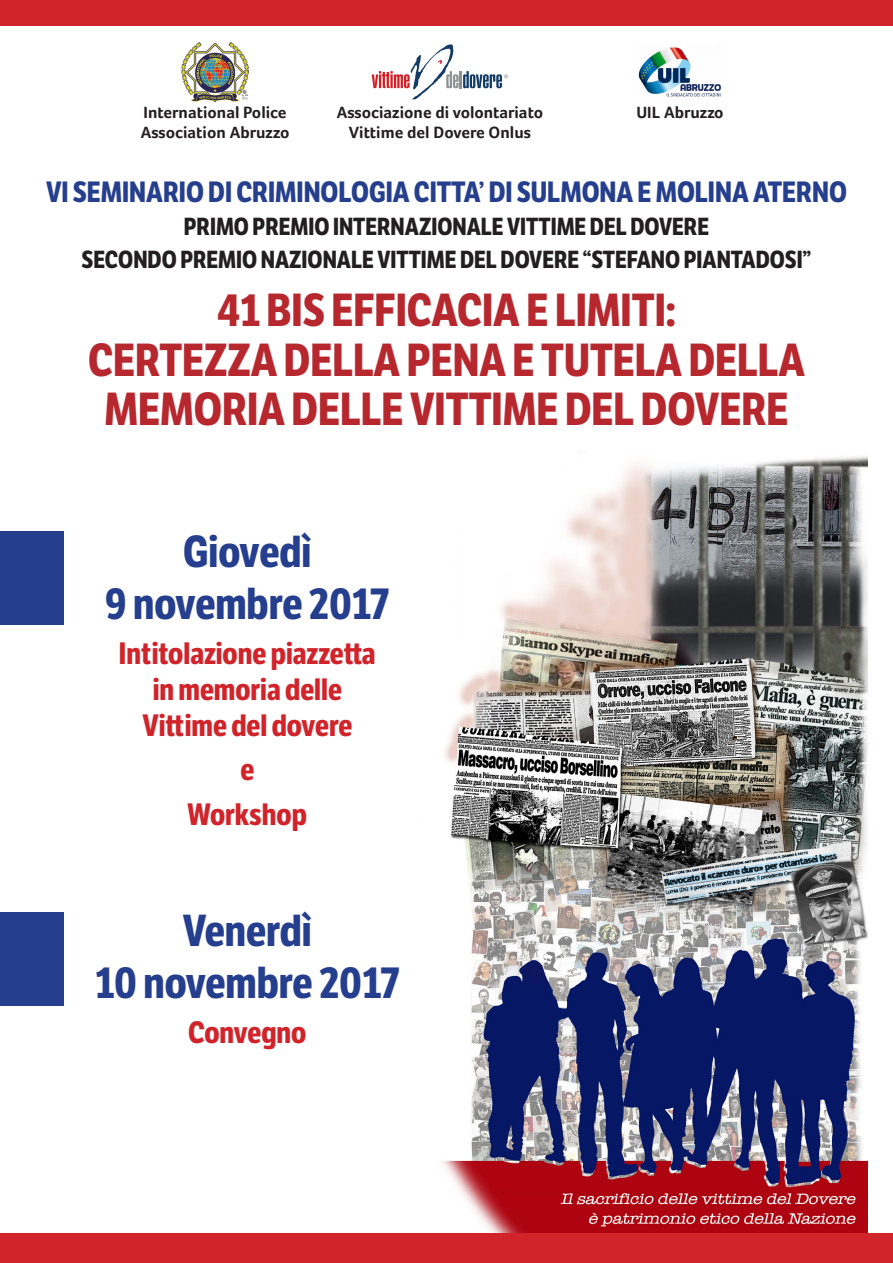
<style>
.page{position:relative;width:893px;height:1263px;background:#fff}
.page>*{position:absolute;margin:0;border:0;box-sizing:border-box;transform-origin:0 0}
.t1{font:700 45px/49.5px "LFT Etica Condensed";color:#b7282e;text-align:center}
.t2{font:700 43.5px/52.2px "LFT Etica Condensed";color:#253f8e;text-align:center}
.t3{font:700 30px/36px "LFT Etica Condensed";color:#d1232a;text-align:center}
.t4{font:700 28.5px "LFT Etica Condensed";color:#253f8e}
.t5{font:700 24px "LFT Etica Condensed";color:#231f20}
.t6{font:700 16.8px/19.2px "Foco";color:#231f20}
</style>
<div class="page">
<img style="left:416px;top:456px;width:451px;height:778px">
<img style="left:181px;top:43px;width:68px;height:58px">
<svg style="left:372px;top:44px;width:136px;height:56px"></svg>
<img style="left:638px;top:47px;width:83px;height:50px">
<div style="left:0;top:531px;width:64px;height:94px;background:#253f8e"></div>
<div style="left:0;top:912px;width:64px;height:94px;background:#253f8e"></div>
<div style="left:0;top:1234px;width:893px;height:29px;background:#d1232a"></div>
<div style="left:0;top:0;width:893px;height:26px;background:#d1232a"></div>
<p class="t6" style="left:141px;top:103px;width:150px">International Police<br>Association Abruzzo</p>
<p class="t6" style="left:337px;top:103px;width:208px;text-align:center">Associazione di volontariato<br>Vittime del Dovere Onlus</p>
<p class="t6" style="left:636px;top:103px;width:89px">UIL Abruzzo</p>
<p class="t4" style="left:46px;top:175px;width:802px">VI SEMINARIO DI CRIMINOLOGIA CITTA’ DI SULMONA E MOLINA ATERNO</p>
<p class="t5" style="left:184px;top:212px;width:527px">PRIMO PREMIO INTERNAZIONALE VITTIME DEL DOVERE</p>
<p class="t5" style="left:82px;top:245px;width:731px">SECONDO PREMIO NAZIONALE VITTIME DEL DOVERE “STEFANO PIANTADOSI”</p>
<p class="t1" style="left:88px;top:286px;width:718px">41 BIS EFFICACIA E LIMITI:<br>CERTEZZA DELLA PENA E TUTELA DELLA<br>MEMORIA DELLE VITTIME DEL DOVERE</p>
<p class="t2" style="left:105px;top:526px;width:285px">Giovedì<br>9 novembre 2017</p>
<p class="t3" style="left:119px;top:635px;width:258px">Intitolazione piazzetta in memoria delle<br>Vittime del dovere</p>
<p class="t3" style="left:240px;top:752px;width:15px">e</p>
<p class="t3" style="left:188px;top:796px;width:121px">Workshop</p>
<p class="t2" style="left:95px;top:905px;width:306px">Venerdì<br>10 novembre 2017</p>
<p class="t3" style="left:188px;top:1014px;width:120px">Convegno</p>
</div>
